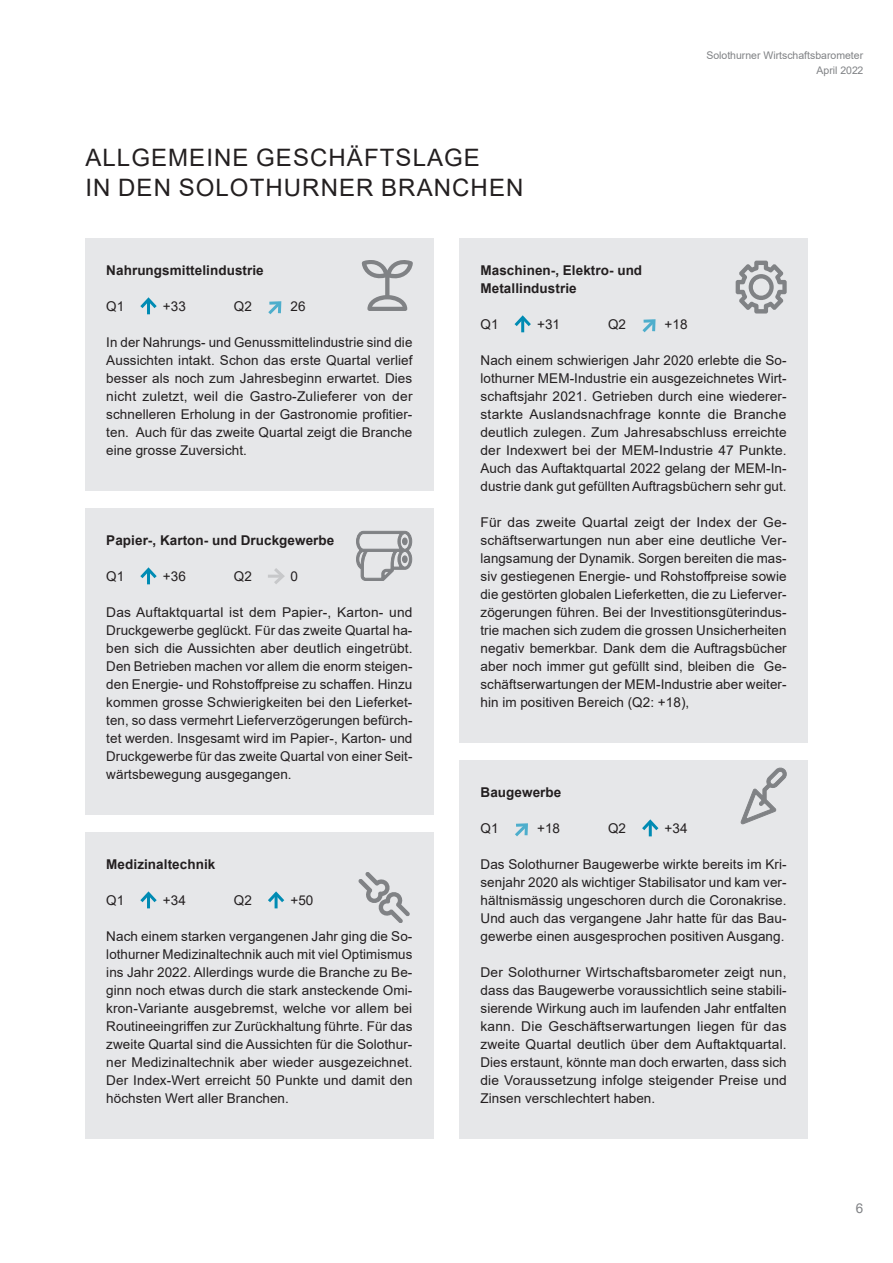
<style>
.page{position:relative;width:893px;height:1263px;background:#fff}
.page>*{position:absolute;margin:0;border:0;box-sizing:border-box;transform-origin:0 0}
._01_Titel{font:24px "Arial";letter-spacing:.045em;color:#231f20}
._02_Grundschrift_Blo{font:13.5px/18px "Arial";letter-spacing:.005em;color:#231f20;text-align:justify}
._02_Grundschrift_Blo-2{font:700 13.5px "Arial";letter-spacing:.005em;color:#231f20}
.t1{font:13.5px "Arial";color:#808285}
.t2{font:10.5px/15px "Arial";color:#808285;text-align:right}
</style>
<div class="page">
<div style="left:459px;top:239px;width:349px;height:504px;background:#e6e7e9"></div>
<hr style="left:521px;top:317px;width:3px;height:15px;background:#008bb3">
<svg style="left:514px;top:315px;width:17px;height:14px"></svg>
<svg style="left:642px;top:319px;width:14px;height:14px"></svg>
<svg style="left:736px;top:261px;width:51px;height:52px"></svg>
<div style="left:85px;top:833px;width:349px;height:306px;background:#e6e7e9"></div>
<hr style="left:147px;top:893px;width:3px;height:15px;background:#008bb3">
<svg style="left:140px;top:891px;width:17px;height:12px"></svg>
<hr style="left:275px;top:893px;width:3px;height:15px;background:#008bb3">
<svg style="left:268px;top:891px;width:17px;height:14px"></svg>
<div style="left:85px;top:239px;width:349px;height:252px;background:#e6e7e9"></div>
<hr style="left:147px;top:299px;width:3px;height:15px;background:#008bb3">
<svg style="left:140px;top:297px;width:17px;height:11px"></svg>
<svg style="left:268px;top:301px;width:14px;height:14px"></svg>
<svg style="left:362px;top:260px;width:51px;height:51px"></svg>
<div style="left:459px;top:761px;width:349px;height:378px;background:#e6e7e9"></div>
<svg style="left:515px;top:823px;width:13px;height:14px"></svg>
<hr style="left:649px;top:821px;width:3px;height:15px;background:#008bb3">
<svg style="left:642px;top:819px;width:17px;height:14px"></svg>
<svg style="left:740px;top:767px;width:47px;height:57px"></svg>
<div style="left:85px;top:509px;width:349px;height:306px;background:#e6e7e9"></div>
<hr style="left:147px;top:569px;width:3px;height:15px;background:#008bb3">
<svg style="left:140px;top:567px;width:17px;height:11px"></svg>
<hr style="left:268px;top:575px;width:15px;height:3px;background:#c7c8ca">
<svg style="left:271px;top:568px;width:14px;height:16px"></svg>
<svg style="left:356px;top:531px;width:56px;height:50px"></svg>
<div style="left:402px;top:555px;width:5px;height:8px;border:1px solid #808285;border-radius:50%"></div>
<svg style="left:358px;top:872px;width:52px;height:51px"></svg>
<p class="_01_Titel" style="left:85px;top:141px;width:396px">ALLGEMEINE GESCHÄFTSLAGE</p>
<p class="_01_Titel" style="left:85px;top:171px;width:439px">IN DEN SOLOTHURNER BRANCHEN</p>
<p class="t2" style="left:706px;top:47px;width:158px">Solothurner Wirtschaftsbarometer<br>April 2022</p>
<p class="_02_Grundschrift_Blo-2" style="left:106px;top:261px;width:159px">Nahrungsmittelindustrie</p>
<p class="_02_Grundschrift_Blo" style="left:106px;top:297px;width:20px">Q1</p>
<p class="_02_Grundschrift_Blo" style="left:163px;top:297px;width:25px">+33</p>
<p class="_02_Grundschrift_Blo" style="left:234px;top:297px;width:20px">Q2</p>
<p class="_02_Grundschrift_Blo" style="left:290px;top:297px;width:17px">26</p>
<p class="_02_Grundschrift_Blo" style="left:106px;top:333px;width:308px">In der Nahrungs- und Genussmittelindustrie sind die Aussichten intakt. Schon das erste Quartal verlief besser als noch zum Jahresbeginn erwartet. Dies nicht zuletzt, weil die Gastro-Zulieferer von der schnelleren Erholung in der Gastronomie profitier&shy;ten. Auch für das zweite Quartal zeigt die Branche eine grosse Zuversicht.</p>
<p class="_02_Grundschrift_Blo-2" style="left:106px;top:531px;width:230px">Papier-, Karton- und Druckgewerbe</p>
<p class="_02_Grundschrift_Blo" style="left:106px;top:567px;width:20px">Q1</p>
<p class="_02_Grundschrift_Blo" style="left:163px;top:567px;width:25px">+36</p>
<p class="_02_Grundschrift_Blo" style="left:234px;top:567px;width:20px">Q2</p>
<p class="_02_Grundschrift_Blo" style="left:290px;top:567px;width:9px">0</p>
<p class="_02_Grundschrift_Blo" style="left:106px;top:603px;width:308px">Das Auftaktquartal ist dem Papier-, Karton- und Druckgewerbe geglückt. Für das zweite Quartal ha&shy;ben sich die Aussichten aber deutlich eingetrübt.<br>Den Betrieben machen vor allem die enorm steigen&shy;den Energie- und Rohstoffpreise zu schaffen. Hinzu kommen grosse Schwierigkeiten bei den Lieferket&shy;ten, so dass vermehrt Lieferverzögerungen befürch&shy;tet werden. Insgesamt wird im Papier-, Karton- und Druckgewerbe für das zweite Quartal von einer Seit&shy;wärtsbewegung ausgegangen.</p>
<p class="_02_Grundschrift_Blo-2" style="left:106px;top:855px;width:111px">Medizinaltechnik</p>
<p class="_02_Grundschrift_Blo" style="left:106px;top:891px;width:20px">Q1</p>
<p class="_02_Grundschrift_Blo" style="left:163px;top:891px;width:25px">+34</p>
<p class="_02_Grundschrift_Blo" style="left:234px;top:891px;width:20px">Q2</p>
<p class="_02_Grundschrift_Blo" style="left:290px;top:891px;width:25px">+50</p>
<p class="_02_Grundschrift_Blo" style="left:106px;top:927px;width:308px">Nach einem starken vergangenen Jahr ging die So&shy;lothurner Medizinaltechnik auch mit viel Optimismus ins Jahr 2022. Allerdings wurde die Branche zu Be&shy;ginn noch etwas durch die stark ansteckende Omi&shy;kron-Variante ausgebremst, welche vor allem bei Routineeingriffen zur Zurückhaltung führte. Für das zweite Quartal sind die Aussichten für die Solothur&shy;ner Medizinaltechnik aber wieder ausgezeichnet.<br>Der Index-Wert erreicht 50 Punkte und damit den höchsten Wert aller Branchen.</p>
<p class="_02_Grundschrift_Blo-2" style="left:480px;top:261px;width:163px">Maschinen-, Elektro- und</p>
<p class="_02_Grundschrift_Blo-2" style="left:480px;top:279px;width:98px">Metallindustrie</p>
<p class="_02_Grundschrift_Blo" style="left:480px;top:315px;width:20px">Q1</p>
<p class="_02_Grundschrift_Blo" style="left:537px;top:315px;width:25px">+31</p>
<p class="_02_Grundschrift_Blo" style="left:608px;top:315px;width:20px">Q2</p>
<p class="_02_Grundschrift_Blo" style="left:665px;top:315px;width:25px">+18</p>
<p class="_02_Grundschrift_Blo" style="left:480px;top:351px;width:308px">Nach einem schwierigen Jahr 2020 erlebte die So&shy;lothurner MEM-Industrie ein ausgezeichnetes Wirt&shy;schaftsjahr 2021. Getrieben durch eine wiederer&shy;starkte Auslandsnachfrage konnte die Branche deutlich zulegen. Zum Jahresabschluss erreichte der Indexwert bei der MEM-Industrie 47 Punkte.<br>Auch das Auftaktquartal 2022 gelang der MEM-In&shy;dustrie dank gut gefüllten Auftragsbüchern sehr gut.</p>
<p class="_02_Grundschrift_Blo" style="left:480px;top:513px;width:308px">Für das zweite Quartal zeigt der Index der Ge&shy;schäftserwartungen nun aber eine deutliche Ver&shy;langsamung der Dynamik. Sorgen bereiten die mas&shy;siv gestiegenen Energie- und Rohstoffpreise sowie die gestörten globalen Lieferketten, die zu Lieferver&shy;zögerungen führen. Bei der Investitionsgüterindus&shy;trie machen sich zudem die grossen Unsicherheiten negativ bemerkbar. Dank dem die Auftragsbücher aber noch immer gut gefüllt sind, bleiben die Ge&shy;schäftserwartungen der MEM-Industrie aber weiter&shy;hin im positiven Bereich (Q2: +18),</p>
<p class="_02_Grundschrift_Blo-2" style="left:480px;top:783px;width:82px">Baugewerbe</p>
<p class="_02_Grundschrift_Blo" style="left:480px;top:819px;width:20px">Q1</p>
<p class="_02_Grundschrift_Blo" style="left:537px;top:819px;width:25px">+18</p>
<p class="_02_Grundschrift_Blo" style="left:608px;top:819px;width:20px">Q2</p>
<p class="_02_Grundschrift_Blo" style="left:665px;top:819px;width:25px">+34</p>
<p class="_02_Grundschrift_Blo" style="left:480px;top:855px;width:308px">Das Solothurner Baugewerbe wirkte bereits im Kri&shy;senjahr 2020 als wichtiger Stabilisator und kam ver&shy;hältnismässig ungeschoren durch die Coronakrise.<br>Und auch das vergangene Jahr hatte für das Bau&shy;gewerbe einen ausgesprochen positiven Ausgang.</p>
<p class="_02_Grundschrift_Blo" style="left:480px;top:963px;width:308px">Der Solothurner Wirtschaftsbarometer zeigt nun, dass das Baugewerbe voraussichtlich seine stabili&shy;sierende Wirkung auch im laufenden Jahr entfalten kann. Die Geschäftserwartungen liegen für das zweite Quartal deutlich über dem Auftaktquartal.<br>Dies erstaunt, könnte man doch erwarten, dass sich die Voraussetzung infolge steigender Preise und Zinsen verschlechtert haben.</p>
<p class="t1" style="left:856px;top:1199px;width:9px">6</p>
</div>
